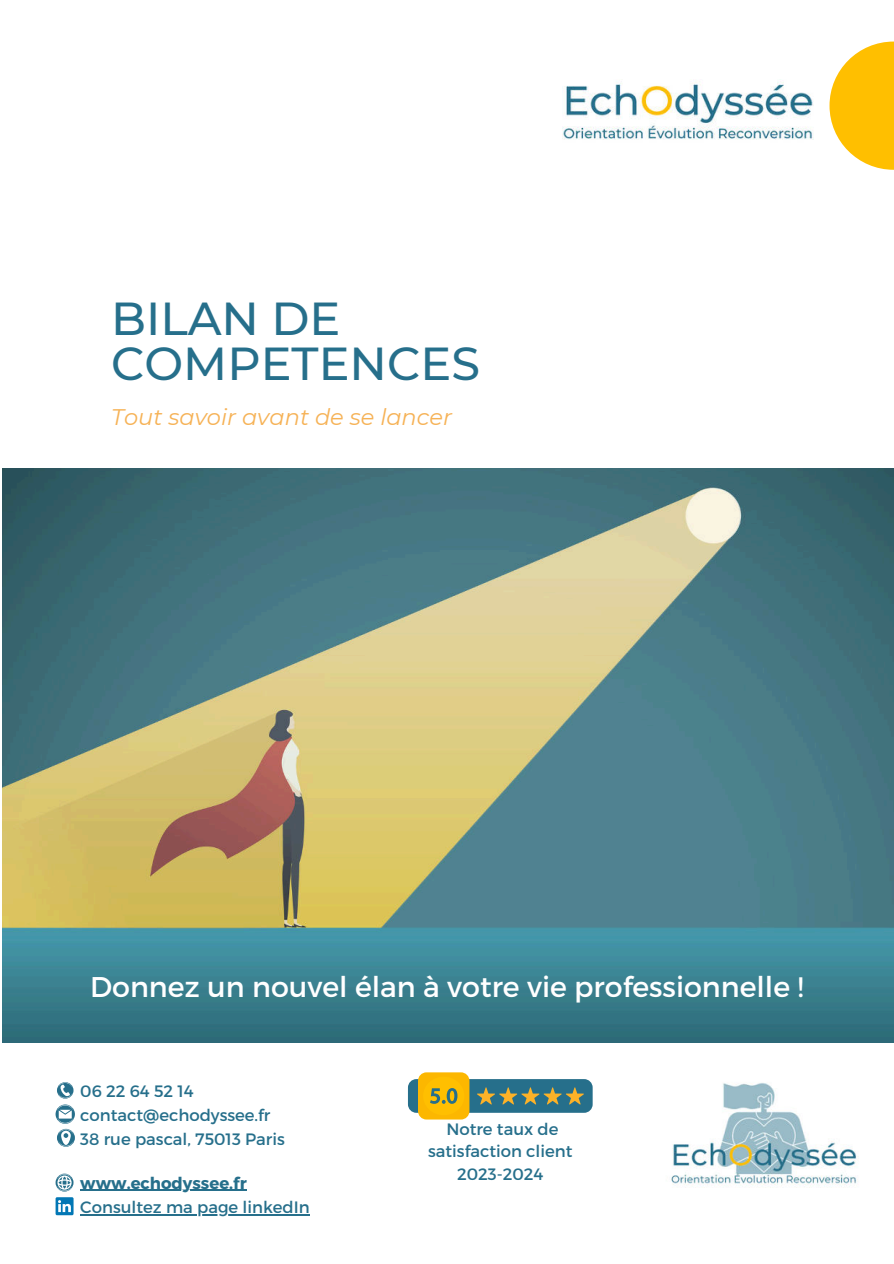
<style>
.page{position:relative;width:894px;height:1264px;background:#fff}
.page>*{position:absolute;margin:0;border:0;box-sizing:border-box;transform-origin:0 0}
.t1{font:500 46.05px/45px "Montserrat";color:#266f8b}
.t2{font:28.5px "Montserrat";color:#fff}
.t3{font:italic 22.5px "Montserrat";color:#f6b256}
.t4{font:16.5px/22.5px "Montserrat";color:#266f8b}
.t5{font:700 16.5px "Montserrat";color:#266f8b}
</style>
<div class="page">
<img style="left:647px;top:1042px;width:233px;height:146px">
<img style="left:2px;top:468px;width:891px;height:574px">
<svg style="left:829px;top:42px;width:64px;height:128px;fill:#ffbf00"></svg>
<img style="left:562px;top:81px;width:250px;height:59px">
<svg style="left:56px;top:1173px;width:17px;height:18px"></svg>
<svg style="left:57px;top:1174px;width:15px;height:16px"></svg>
<svg style="left:57px;top:1082px;width:16px;height:16px"></svg>
<svg style="left:58px;top:1082px;width:14px;height:16px"></svg>
<svg style="left:56px;top:1104px;width:19px;height:19px"></svg>
<svg style="left:57px;top:1105px;width:16px;height:18px"></svg>
<svg style="left:57px;top:1128px;width:18px;height:18px"></svg>
<svg style="left:58px;top:1129px;width:16px;height:17px"></svg>
<div style="left:408px;top:1079px;width:184px;height:33px;background:#266f8b;border-radius:8px"></div>
<div style="left:418px;top:1072px;width:51px;height:47px;background:#fcb700;border-radius:8px"></div>
<svg style="left:477px;top:1087px;width:107px;height:17px"></svg>
<div style="left:423px;top:1076px;width:41px;height:39px;background:#ffbf00;border-radius:50%"></div>
<svg style="left:430px;top:1088px;width:27px;height:15px"></svg>
<svg style="left:56px;top:1197px;width:18px;height:18px"></svg>
<hr style="left:80px;top:1189px;width:167px;height:1px;background:#266f8b">
<hr style="left:80px;top:1214px;width:230px;height:1px;background:#266f8b">
<h1 class="t1" style="left:111px;top:294px;width:370px">BILAN DE<br>COMPETENCES</h1>
<h3 class="t3" style="left:111px;top:401px;width:342px">Tout savoir avant de se lancer</h3>
<h2 class="t2" style="left:90px;top:969px;width:714px">Donnez un nouvel élan à votre vie professionnelle !</h2>
<p class="t4" style="left:80px;top:1079px;width:115px">06 22 64 52 14</p>
<p class="t4" style="left:80px;top:1102px;width:206px;line-height:24.2px">contact@echodyssee.fr<br>38 rue pascal, 75013 Paris</p>
<p class="t5" style="left:80px;top:1172px;width:168px">www.echodyssee.fr</p>
<p class="t4" style="left:80px;top:1196px;width:231px">Consultez ma page linkedIn</p>
<p class="t4" style="left:428px;top:1117px;width:146px;text-align:center">Notre taux de satisfaction client<br>2023-2024</p>
</div>
